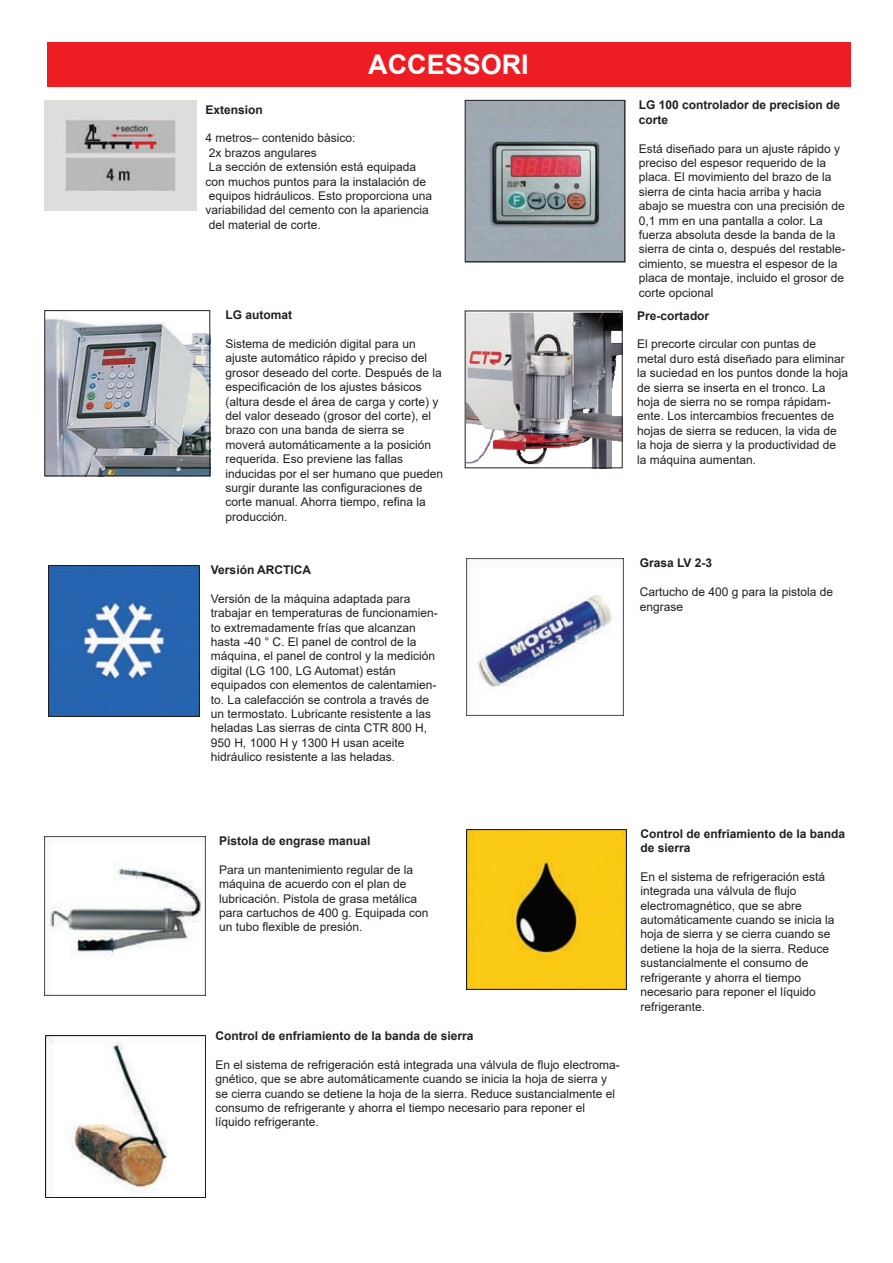
<style>
.page{position:relative;width:893px;height:1263px;background:#fff}
.page>*{position:absolute;margin:0;border:0;box-sizing:border-box;transform-origin:0 0}
.t1{font:700 27px "Arial";color:#fff}
.t2{font:12px/14.4px "Arial";color:#231f20}
.t3{font:700 12px/14.4px "Arial";color:#231f20}
</style>
<div class="page">
<div style="left:47px;top:43px;width:803px;height:44px;background:#ee1d23"></div>
<img style="left:45px;top:100px;width:152px;height:110px">
<img style="left:467px;top:102px;width:156px;height:158px">
<div style="left:465px;top:100px;width:160px;height:162px;border:1px solid #211e1e"></div>
<img style="left:466px;top:829px;width:160px;height:160px">
<img style="left:45px;top:836px;width:160px;height:160px">
<img style="left:466px;top:559px;width:157px;height:156px">
<img style="left:46px;top:317px;width:162px;height:157px">
<div style="left:44px;top:310px;width:166px;height:166px;border:1px solid #211e1e"></div>
<img style="left:467px;top:313px;width:154px;height:153px">
<img style="left:49px;top:565px;width:150px;height:152px">
<img style="left:45px;top:1035px;width:160px;height:162px">
<h1 class="t1" style="left:368px;top:45px;width:162px">ACCESSORI</h1>
<p class="t3" style="left:206px;top:102px;width:59px">Extension</p>
<p class="t2" style="left:206px;top:131px;width:228px">4 metros– contenido bàsico:<br>2x brazos angulares<br>La sección de extensión está equipada con muchos puntos para la instalación de equipos hidráulicos. Esto proporciona una variabilidad del cemento con la apariencia del material de corte.</p>
<p class="t3" style="left:226px;top:308px;width:68px">LG automat</p>
<p class="t2" style="left:226px;top:336px;width:219px">Sistema de medición digital para un ajuste automático rápido y preciso del grosor deseado del corte. Después de la especificación de los ajustes básicos (altura desde el área de carga y corte) y del valor deseado (grosor del corte), el brazo con una banda de sierra se moverá automáticamente a la posición requerida. Eso previene las fallas inducidas por el ser humano que pueden surgir durante las configuraciones de corte manual. Ahorra tiempo, refina la producción.</p>
<p class="t3" style="left:211px;top:563px;width:102px">Versión ARCTICA</p>
<p class="t2" style="left:211px;top:591px;width:228px">Versión de la máquina adaptada para trabajar en temperaturas de funcionamien&shy;to extremadamente frías que alcanzan hasta -40 ° C. El panel de control de la máquina, el panel de control y la medición digital (LG 100, LG Automat) están equipados con elementos de calentamien&shy;to. La calefacción se controla a través de un termostato. Lubricante resistente a las heladas Las sierras de cinta CTR 800 H, 950 H, 1000 H y 1300 H usan aceite hidráulico resistente a las heladas.</p>
<p class="t3" style="left:639px;top:98px;width:203px">LG 100 controlador de precision de corte</p>
<p class="t2" style="left:639px;top:141px;width:208px">Está diseñado para un ajuste rápido y preciso del espesor requerido de la placa. El movimiento del brazo de la sierra de cinta hacia arriba y hacia abajo se muestra con una precisión de 0,1 mm en una pantalla a color. La fuerza absoluta desde la banda de la sierra de cinta o, después del restable&shy;cimiento, se muestra el espesor de la placa de montaje, incluido el grosor de corte opcional</p>
<p class="t3" style="left:637px;top:308px;width:74px">Pre-cortador</p>
<p class="t2" style="left:637px;top:337px;width:212px">El precorte circular con puntas de metal duro está diseñado para eliminar la suciedad en los puntos donde la hoja de sierra se inserta en el tronco. La hoja de sierra no se rompa rápidam&shy;ente. Los intercambios frecuentes de hojas de sierra se reducen, la vida de la hoja de sierra y la productividad de la máquina aumentan.</p>
<p class="t3" style="left:640px;top:556px;width:74px">Grasa LV 2-3</p>
<p class="t2" style="left:640px;top:585px;width:195px">Cartucho de 400 g para la pistola de engrase</p>
<p class="t3" style="left:219px;top:834px;width:153px">Pistola de engrase manual</p>
<p class="t2" style="left:219px;top:862px;width:211px">Para un mantenimiento regular de la máquina de acuerdo con el plan de lubricación. Pistola de grasa metálica para cartuchos de 400 g. Equipada con un tubo flexible de presión.</p>
<p class="t3" style="left:215px;top:1029px;width:260px">Control de enfriamiento de la banda de sierra</p>
<p class="t2" style="left:215px;top:1057px;width:406px">En el sistema de refrigeración está integrada una válvula de flujo electroma&shy;gnético, que se abre automáticamente cuando se inicia la hoja de sierra y se cierra cuando se detiene la hoja de la sierra. Reduce sustancialmente el consumo de refrigerante y ahorra el tiempo necesario para reponer el líquido refrigerante.</p>
<p class="t3" style="left:640px;top:826px;width:206px">Control de enfriamiento de la banda de sierra</p>
<p class="t2" style="left:640px;top:869px;width:196px">En el sistema de refrigeración está integrada una válvula de flujo electromagnético, que se abre automáticamente cuando se inicia la hoja de sierra y se cierra cuando se detiene la hoja de la sierra. Reduce sustancialmente el consumo de refrigerante y ahorra el tiempo necesario para reponer el líquido refrigerante.</p>
</div>
